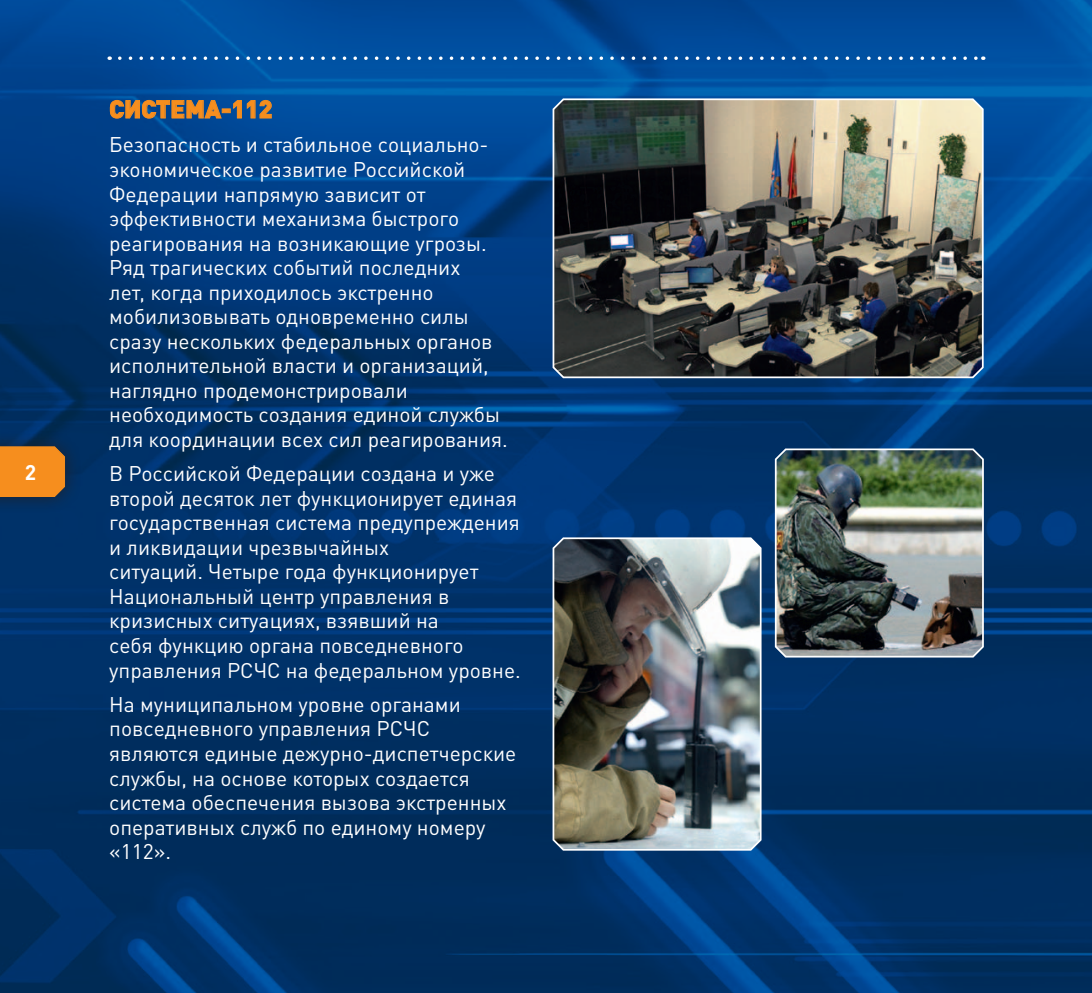
<style>
.page{position:relative;width:1092px;height:993px;background:#fff}
.page>*{position:absolute;margin:0;border:0;box-sizing:border-box;transform-origin:0 0}
.t1{font:900 24.5px "DIN Pro";color:#f68e1e}
.t2{font:21px/24.5px "DIN Pro";color:#fff}
.t3{font:700 21px "DIN Pro";color:#fff}
</style>
<div class="page">
<img style="left:0;top:0;width:1092px;height:992px">
<svg style="left:110px;top:100px;width:162px;height:19px;background:#3d5876"></svg>
<img style="left:551px;top:97px;width:433px;height:282px">
<img style="left:551px;top:535px;width:211px;height:316px">
<img style="left:774px;top:447px;width:210px;height:211px">
<svg style="left:120px;top:56px;width:863px;height:4px;background:#3876b4"></svg>
<div style="left:0;top:429px;width:80px;height:83px;background:#231f20;opacity:.85"></div>
<div style="left:0;top:446px;width:65px;height:51px;background:#f68e1e"></div>
<p class="t3" style="left:25px;top:457px;width:13px">2</p>
<p class="t1" style="left:109px;top:92px;width:165px">СИСТЕМА-112</p>
<p class="t2" style="left:109px;top:132px;width:400px">Безопасность и стабильное социально&shy;экономическое развитие Российской Федерации напрямую зависит от эффективности механизма быстрого реагирования на возникающие угрозы.<br>Ряд трагических событий последних<br>лет, когда приходилось экстренно мобилизовывать одновременно силы сразу нескольких федеральных органов исполнительной власти и организаций, наглядно продемонстрировали необходимость создания единой службы для координации всех сил реагирования.</p>
<p class="t2" style="left:109px;top:460px;width:413px">В Российской Федерации создана и уже второй десяток лет функционирует единая государственная система предупреждения и ликвидации чрезвычайных<br>ситуаций. Четыре года функционирует Национальный центр управления в кризисных ситуациях, взявший на<br>себя функцию органа повседневного управления РСЧС на федеральном уровне.</p>
<p class="t2" style="left:109px;top:691px;width:408px">На муниципальном уровне органами повседневного управления РСЧС являются единые дежурно-диспетчерские службы, на основе которых создается система обеспечения вызова экстренных оперативных служб по единому номеру «112».</p>
</div>
